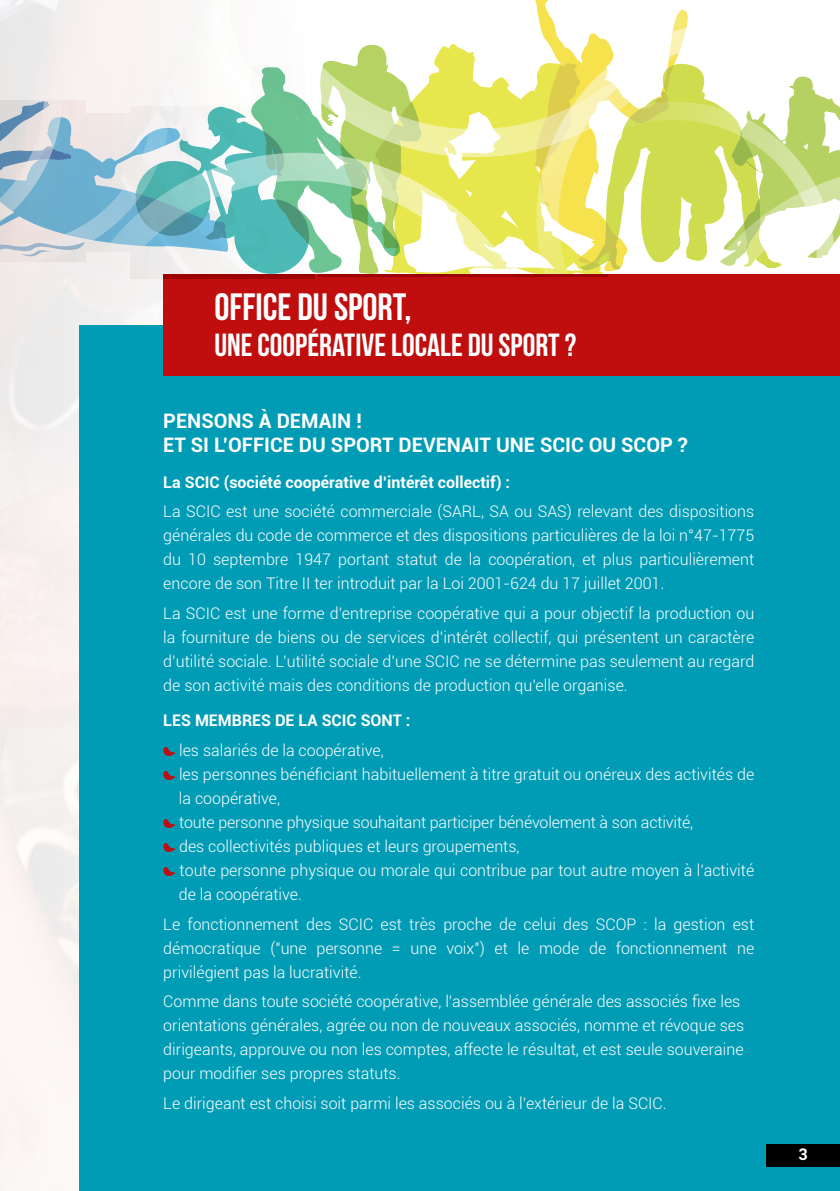
<style>
.page{position:relative;width:840px;height:1191px;background:#fff}
.page>*{position:absolute;margin:0;border:0;box-sizing:border-box;transform-origin:0 0}
.t1{font:38px "Bebas Neue";color:#fff}
.t2{font:32px "Bebas Neue";color:#fff}
.t3{font:700 20px/24px "Roboto";color:#fff}
.t4{font:300 16px/24px "Roboto";color:#fff;text-align:justify}
.t5{font:700 16px "Roboto";color:#fff}
</style>
<div class="page">
<div style="left:79px;top:325px;width:760px;height:866px;background:#009cb5"></div>
<div style="left:765px;top:1143px;width:74px;height:23px;background:#000"></div>
<div style="left:163px;top:275px;width:676px;height:101px;background:#c00d0e"></div>
<svg style="left:421px;top:0;width:267px;height:153px"></svg>
<svg style="left:0;top:0;width:421px;height:274px"></svg>
<svg style="left:54px;top:153px;width:482px;height:164px"></svg>
<svg style="left:536px;top:22px;width:303px;height:255px"></svg>
<svg style="left:163px;top:747px;width:12px;height:9px"></svg>
<svg style="left:163px;top:771px;width:12px;height:9px"></svg>
<svg style="left:163px;top:819px;width:12px;height:9px"></svg>
<svg style="left:163px;top:843px;width:12px;height:9px"></svg>
<svg style="left:163px;top:867px;width:12px;height:9px"></svg>
<h1 class="t1" style="left:214px;top:286px;width:198px">OFFICE DU SPORT,</h1>
<h2 class="t2" style="left:214px;top:327px;width:363px">UNE COOPÉRATIVE LOCALE DU SPORT ?</h2>
<p class="t3" style="left:163px;top:408px;width:525px">PENSONS À DEMAIN !<br>ET SI L’OFFICE DU SPORT DEVENAIT UNE SCIC OU SCOP ?</p>
<p class="t5" style="left:163px;top:470px;width:348px">La SCIC (société coopérative d’intérêt collectif) :</p>
<p class="t4" style="left:163px;top:499px;width:592px">La SCIC est une société commerciale (SARL, SA ou SAS) relevant des dispositions générales du code de commerce et des dispositions particulières de la loi n°47-1775 du 10 septembre 1947 portant statut de la coopération, et plus particulièrement encore de son Titre II ter introduit par la Loi 2001-624 du 17 juillet 2001.</p>
<p class="t4" style="left:163px;top:600px;width:592px">La SCIC est une forme d’entreprise coopérative qui a pour objectif la production ou la fourniture de biens ou de services d’intérêt collectif, qui présentent un caractère d’utilité sociale. L’utilité sociale d’une SCIC ne se détermine pas seulement au regard de son activité mais des conditions de production qu’elle organise.</p>
<p class="t5" style="left:163px;top:709px;width:248px">LES MEMBRES DE LA SCIC SONT :</p>
<p class="t4" style="left:179px;top:737px;width:576px;text-align:left">les salariés de la coopérative,<br>les personnes bénéficiant habituellement à titre gratuit ou onéreux des activités de la coopérative,<br>toute personne physique souhaitant participer bénévolement à son activité,<br>des collectivités publiques et leurs groupements,<br>toute personne physique ou morale qui contribue par tout autre moyen à l’activité de la coopérative.</p>
<p class="t4" style="left:163px;top:911px;width:592px">Le fonctionnement des SCIC est très proche de celui des SCOP : la gestion est démocratique ("une personne = une voix") et le mode de fonctionnement ne privilégient pas la lucrativité.</p>
<p class="t4" style="left:163px;top:989px;width:582px;text-align:left">Comme dans toute société coopérative, l’assemblée générale des associés fixe les orientations générales, agrée ou non de nouveaux associés, nomme et révoque ses dirigeants, approuve ou non les comptes, affecte le résultat, et est seule souveraine pour modifier ses propres statuts.</p>
<p class="t4" style="left:163px;top:1090px;width:504px">Le dirigeant est choisi soit parmi les associés ou à l’extérieur de la SCIC.</p>
<p class="t5" style="left:798px;top:1143px;width:11px">3</p>
</div>
